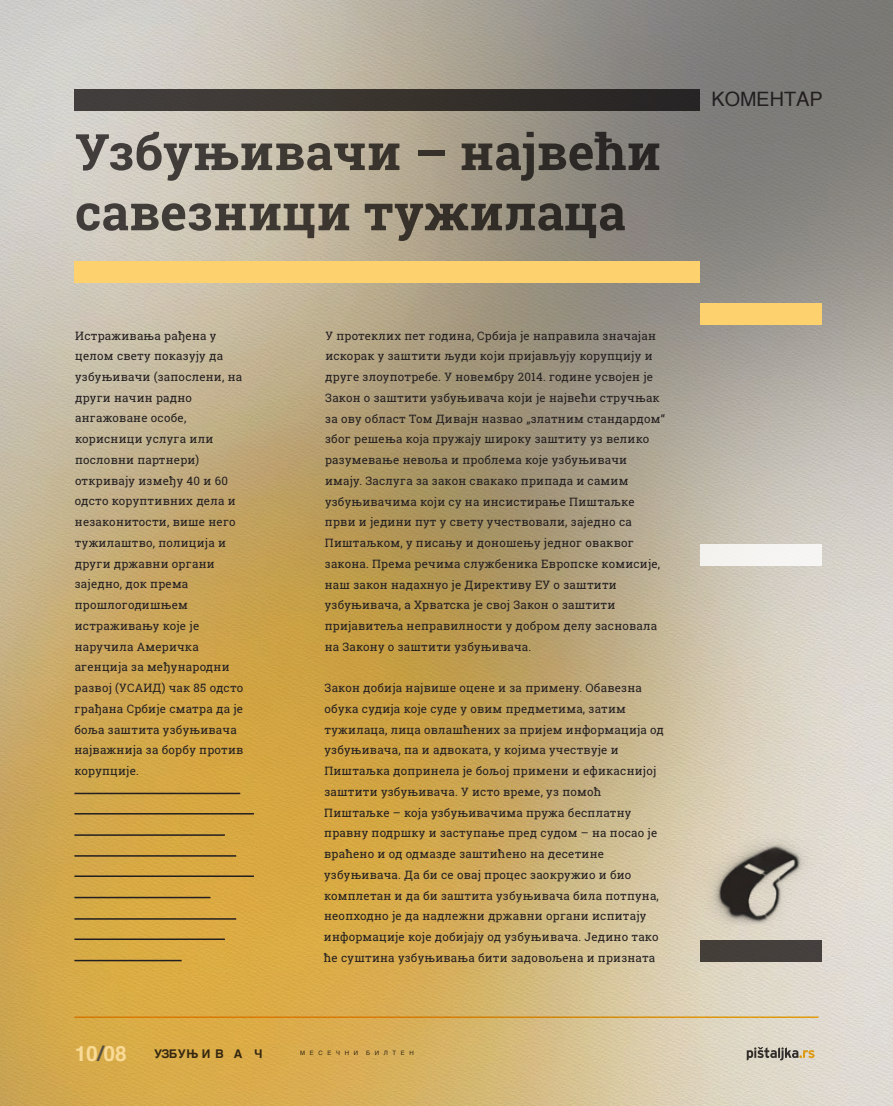
<style>
.page{position:relative;width:893px;height:1106px;background:#fff}
.page>*{position:absolute;margin:0;border:0;box-sizing:border-box;transform-origin:0 0}
.t1{font:700 50.25px/60.2px "Roboto Slab";color:#231f20}
.t2{font:700 21px "Helvetica";color:#fee1a1}
.t3{font:19.8px "Helvetica";color:#231f20}
.t4{font:700 12px "Helvetica";letter-spacing:-.01em;color:#231f20}
.t5{font:11.55px/20.7px "Roboto Slab";letter-spacing:.02em;color:#231f20}
.t6{font:6px "Helvetica";color:#231f20}
.s1{color:#414042}
</style>
<div class="page">
<img style="left:0;top:0;width:893px;height:1106px">
<svg style="left:747px;top:1047px;width:67px;height:13px"></svg>
<hr style="left:74px;top:1016px;width:745px;height:2px;background:#fdb515">
<div style="left:74px;top:89px;width:626px;height:21px;background:linear-gradient(to right,#46413d,#272421)"></div>
<div style="left:74px;top:262px;width:626px;height:21px;background:#fdd16e"></div>
<div style="left:700px;top:303px;width:122px;height:22px;background:#fdd16e"></div>
<div style="left:700px;top:544px;width:121px;height:21px;background:#f5f4f1"></div>
<div style="left:700px;top:940px;width:121px;height:21px;background:#44403c"></div>
<hr style="left:74px;top:896px;width:136px;height:2px;background:#231f20">
<hr style="left:74px;top:875px;width:180px;height:2px;background:#231f20">
<hr style="left:74px;top:855px;width:162px;height:1px;background:#231f20">
<hr style="left:74px;top:834px;width:151px;height:1px;background:#231f20">
<hr style="left:74px;top:813px;width:180px;height:1px;background:#231f20">
<hr style="left:74px;top:792px;width:166px;height:2px;background:#231f20">
<hr style="left:74px;top:959px;width:108px;height:2px;background:#231f20">
<hr style="left:74px;top:938px;width:151px;height:2px;background:#231f20">
<hr style="left:74px;top:918px;width:162px;height:1px;background:#231f20">
<img style="left:697px;top:832px;width:130px;height:108px">
<h1 class="t1" style="left:75px;top:121px;width:588px">Узбуњивачи – највећи савезници тужилаца</h1>
<p class="t5" style="left:74px;top:325px;width:170px">Истраживања рађена у целом свету показују да узбуњивачи (запослени, на други начин радно ангажоване особе, корисници услуга или пословни партнери) откривају између 40 и 60 одсто коруптивних дела и незаконитости, више него тужилаштво, полиција и други државни органи заједно, док према прошлогодишњем истраживању које је наручила Америчка агенција за међународни развој (УСАИД) чак 85 одсто грађана Србије сматра да је боља заштита узбуњивача најважнија за борбу против корупције.</p>
<p class="t5" style="left:325px;top:325px;width:342px">У протеклих пет година, Србија је направила значајан искорак у заштити људи који пријављују корупцију и друге злоупотребе. У новембру 2014. године усвојен је Закон о заштити узбуњивача који је највећи стручњак за ову област Том Дивајн назвао „златним стандардом“ због решења која пружају широку заштиту уз велико разумевање невоља и проблема које узбуњивачи имају. Заслуга за закон свакако припада и самим узбуњивачима који су на инсистирање Пиштаљке први и једини пут у свету учествовали, заједно са Пиштаљком, у писању и доношењу једног оваквог закона. Према речима службеника Европске комисије, наш закон надахнуо је Директиву ЕУ о заштити узбуњивача, а Хрватска је свој Закон о заштити пријавитеља неправилности у добром делу засновала на Закону о заштити узбуњивача.</p>
<p class="t5" style="left:324px;top:677px;width:341px">Закон добија највише оцене и за примену. Обавезна обука судија које суде у овим предметима, затим тужилаца, лица овлашћених за пријем информација од узбуњивача, па и адвоката, у којима учествује и Пиштаљка допринела је бољој примени и ефикаснијој заштити узбуњивача. У исто време, уз помоћ Пиштаљке – која узбуњивачима пружа бесплатну правну подршку и заступање пред судом – на посао је враћено и од одмазде заштићено на десетине узбуњивача. Да би се овај процес заокружио и био комплетан и да би заштита узбуњивача била потпуна, неопходно је да надлежни државни органи испитају информације које добијају од узбуњивача. Једино тако ће суштина узбуњивања бити задовољена и призната</p>
<h2 class="t2" style="left:74px;top:1036px;width:54px">10<span class="s1">/</span>08</h2>
<p class="t4" style="left:154px;top:1044px;width:110px">УЗБУЊ И В А Ч</p>
<p class="t6" style="left:300px;top:1048px;width:59px">М Е С Е Ч Н И</p>
<p class="t6" style="left:366px;top:1048px;width:49px">Б И Л Т Е Н</p>
<h3 class="t3" style="left:711px;top:84px;width:113px">КОМЕНТАР</h3>
</div>
